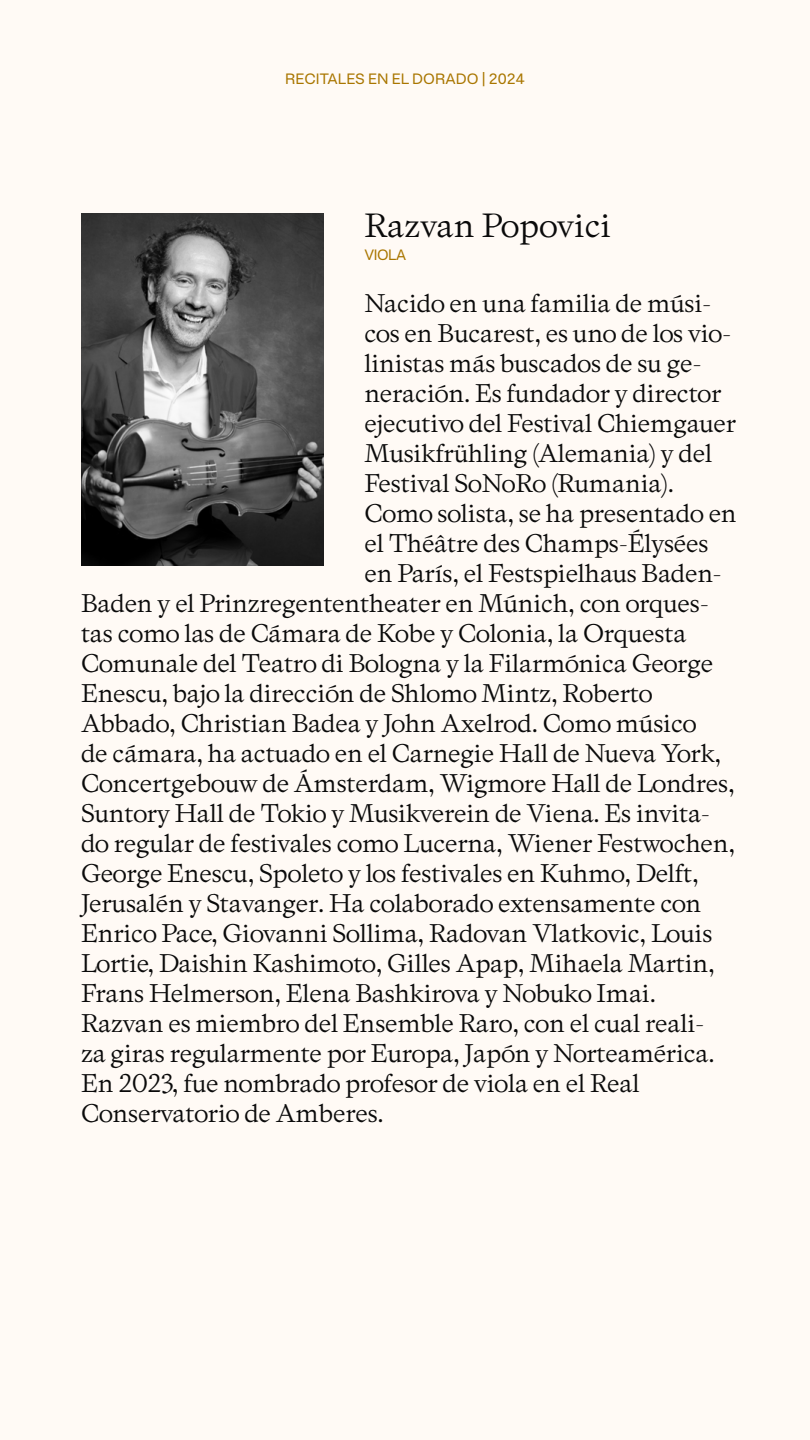
<style>
.page{position:relative;width:810px;height:1440px;background:#fffaf5}
.page>*{position:absolute;margin:0;border:0;box-sizing:border-box;transform-origin:0 0}
.t1{font:300 34.5px "Colon Serif";color:#0a0a0a}
.t2{font:300 26.25px "Colon Serif";letter-spacing:-.01em;color:#0a0a0a}
.t3{font:15px "Brut Grotesque";color:#a97600}
</style>
<div class="page">
<img style="left:81px;top:213px;width:243px;height:353px">
<p class="t3" style="left:285px;top:70px;width:241px">RECITALES EN EL DORADO | 2024</p>
<h1 class="t1" style="left:364px;top:206px;width:248px">Razvan Popovici</h1>
<p class="t3" style="left:364px;top:246px;width:43px">VIOLA</p>
<p class="t2" style="left:365px;top:288px;width:349px">Nacido en una familia de músi-</p>
<p class="t2" style="left:365px;top:318px;width:368px">cos en Bucarest, es uno de los vio-</p>
<p class="t2" style="left:365px;top:348px;width:339px">linistas más buscados de su ge-</p>
<p class="t2" style="left:365px;top:378px;width:359px">neración. Es fundador y director</p>
<p class="t2" style="left:365px;top:408px;width:373px">ejecutivo del Festival Chiemgauer</p>
<p class="t2" style="left:365px;top:438px;width:349px">Musikfrühling (Alemania) y del</p>
<p class="t2" style="left:365px;top:468px;width:311px">Festival SoNoRo (Rumania).</p>
<p class="t2" style="left:365px;top:498px;width:374px">Como solista, se ha presentado en</p>
<p class="t2" style="left:365px;top:528px;width:346px">el Théâtre des Champs-Élysées</p>
<p class="t2" style="left:365px;top:558px;width:359px">en París, el Festspielhaus Baden-</p>
<p class="t2" style="left:81px;top:588px;width:630px">Baden y el Prinzregententheater en Múnich, con orques-</p>
<p class="t2" style="left:81px;top:618px;width:607px">tas como las de Cámara de Kobe y Colonia, la Orquesta</p>
<p class="t2" style="left:81px;top:648px;width:634px">Comunale del Teatro di Bologna y la Filarmónica George</p>
<p class="t2" style="left:81px;top:678px;width:573px">Enescu, bajo la dirección de Shlomo Mintz, Roberto</p>
<p class="t2" style="left:81px;top:708px;width:617px">Abbado, Christian Badea y John Axelrod. Como músico</p>
<p class="t2" style="left:81px;top:738px;width:642px">de cámara, ha actuado en el Carnegie Hall de Nueva York,</p>
<p class="t2" style="left:81px;top:768px;width:655px">Concertgebouw de Ámsterdam, Wigmore Hall de Londres,</p>
<p class="t2" style="left:81px;top:798px;width:631px">Suntory Hall de Tokio y Musikverein de Viena. Es invita-</p>
<p class="t2" style="left:81px;top:828px;width:656px">do regular de festivales como Lucerna, Wiener Festwochen,</p>
<p class="t2" style="left:81px;top:858px;width:619px">George Enescu, Spoleto y los festivales en Kuhmo, Delft,</p>
<p class="t2" style="left:81px;top:888px;width:622px">Jerusalén y Stavanger. Ha colaborado extensamente con</p>
<p class="t2" style="left:81px;top:918px;width:633px">Enrico Pace, Giovanni Sollima, Radovan Vlatkovic, Louis</p>
<p class="t2" style="left:81px;top:948px;width:635px">Lortie, Daishin Kashimoto, Gilles Apap, Mihaela Martin,</p>
<p class="t2" style="left:81px;top:978px;width:577px">Frans Helmerson, Elena Bashkirova y Nobuko Imai.</p>
<p class="t2" style="left:81px;top:1008px;width:625px">Razvan es miembro del Ensemble Raro, con el cual reali-</p>
<p class="t2" style="left:81px;top:1038px;width:635px">za giras regularmente por Europa, Japón y Norteamérica.</p>
<p class="t2" style="left:81px;top:1068px;width:560px">En 2023, fue nombrado profesor de viola en el Real</p>
<p class="t2" style="left:81px;top:1098px;width:304px">Conservatorio de Amberes.</p>
</div>
